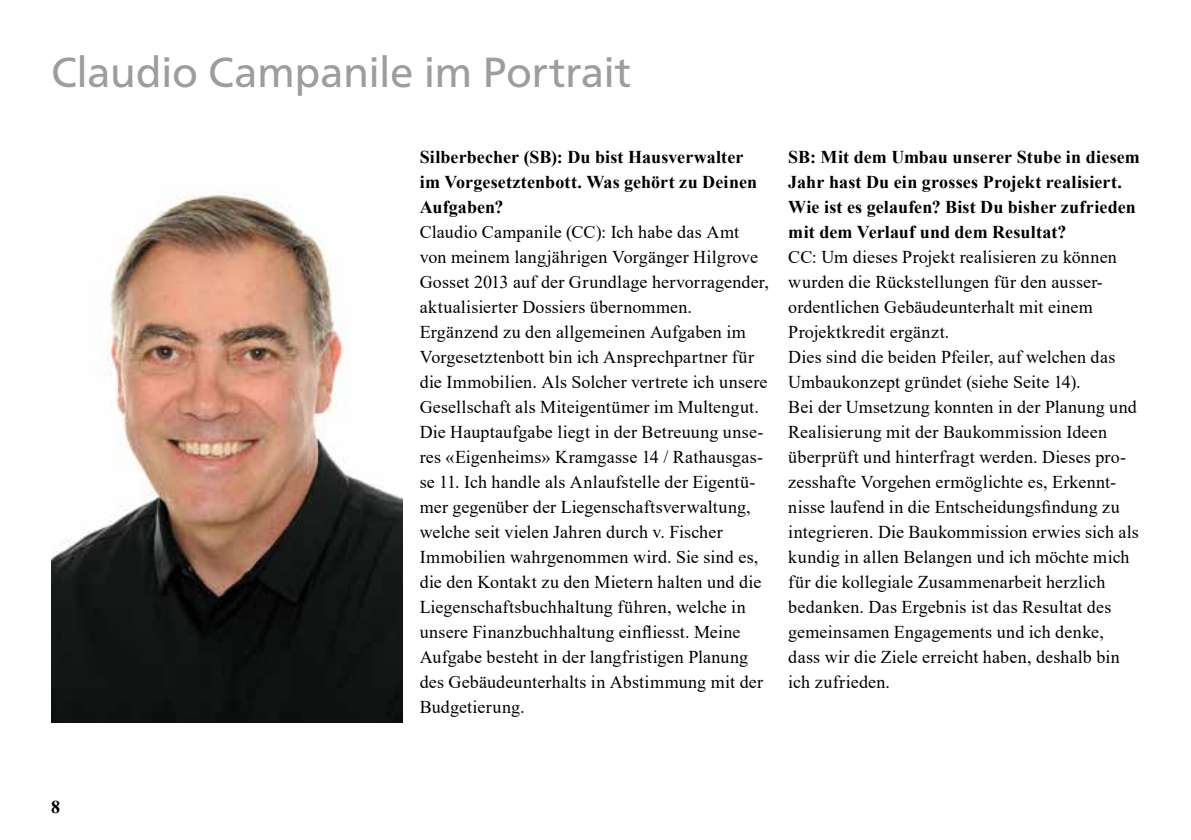
<style>
.page{position:relative;width:1191px;height:840px;background:#fff}
.page>*{position:absolute;margin:0;border:0;box-sizing:border-box;transform-origin:0 0}
.t1{font:42px "Frutiger Neue LT Pro";letter-spacing:-.015em;color:#9d9d9c}
.t2{font:18px/25px "Times New Roman";letter-spacing:.01em;color:#000}
.t3{font:700 18px/25px "Times New Roman";letter-spacing:.005em;color:#000}
</style>
<div class="page">
<img style="left:51px;top:193px;width:352px;height:528px">
<h1 class="t1" style="left:51px;top:47px;width:581px">Claudio Campanile im Portrait</h1>
<p class="t3" style="left:420px;top:143px;width:339px">Silberbecher (SB): Du bist Hausverwalter im Vorgesetztenbott. Was gehört zu Deinen<br>Aufgaben?</p>
<p class="t2" style="left:420px;top:218px;width:351px">Claudio Campanile (CC): Ich habe das Amt von meinem langjährigen Vorgänger Hilgrove Gosset 2013 auf der Grundlage hervorragender, aktualisierter Dossiers übernommen.<br>Ergänzend zu den allgemeinen Aufgaben im Vorgesetztenbott bin ich Ansprechpartner für die Immobilien. Als Solcher vertrete ich unsere Gesellschaft als Miteigentümer im Multengut.<br>Die Hauptaufgabe liegt in der Betreuung unse&shy;res «Eigenheims» Kramgasse 14 / Rathausgas&shy;se 11. Ich handle als Anlaufstelle der Eigentü&shy;mer gegenüber der Liegenschaftsverwaltung, welche seit vielen Jahren durch v. Fischer Immobilien wahrgenommen wird. Sie sind es, die den Kontakt zu den Mietern halten und die Liegenschaftsbuchhaltung führen, welche in unsere Finanzbuchhaltung einfliesst. Meine Aufgabe besteht in der langfristigen Planung des Gebäudeunterhalts in Abstimmung mit der Budgetierung.</p>
<p class="t3" style="left:788px;top:143px;width:353px">SB: Mit dem Umbau unserer Stube in diesem Jahr hast Du ein grosses Projekt realisiert.<br>Wie ist es gelaufen? Bist Du bisher zufrieden mit dem Verlauf und dem Resultat?</p>
<p class="t2" style="left:788px;top:243px;width:352px">CC: Um dieses Projekt realisieren zu können wurden die Rückstellungen für den ausser&shy;ordentlichen Gebäudeunterhalt mit einem Projektkredit ergänzt.<br>Dies sind die beiden Pfeiler, auf welchen das Umbaukonzept gründet (siehe Seite 14).<br>Bei der Umsetzung konnten in der Planung und Realisierung mit der Baukommission Ideen überprüft und hinterfragt werden. Dieses pro&shy;zesshafte Vorgehen ermöglichte es, Erkennt&shy;nisse laufend in die Entscheidungsfindung zu integrieren. Die Baukommission erwies sich als kundig in allen Belangen und ich möchte mich für die kollegiale Zusammenarbeit herzlich bedanken. Das Ergebnis ist das Resultat des gemeinsamen Engagements und ich denke, dass wir die Ziele erreicht haben, deshalb bin ich zufrieden.</p>
<p class="t3" style="left:51px;top:793px;width:10px">8</p>
</div>
